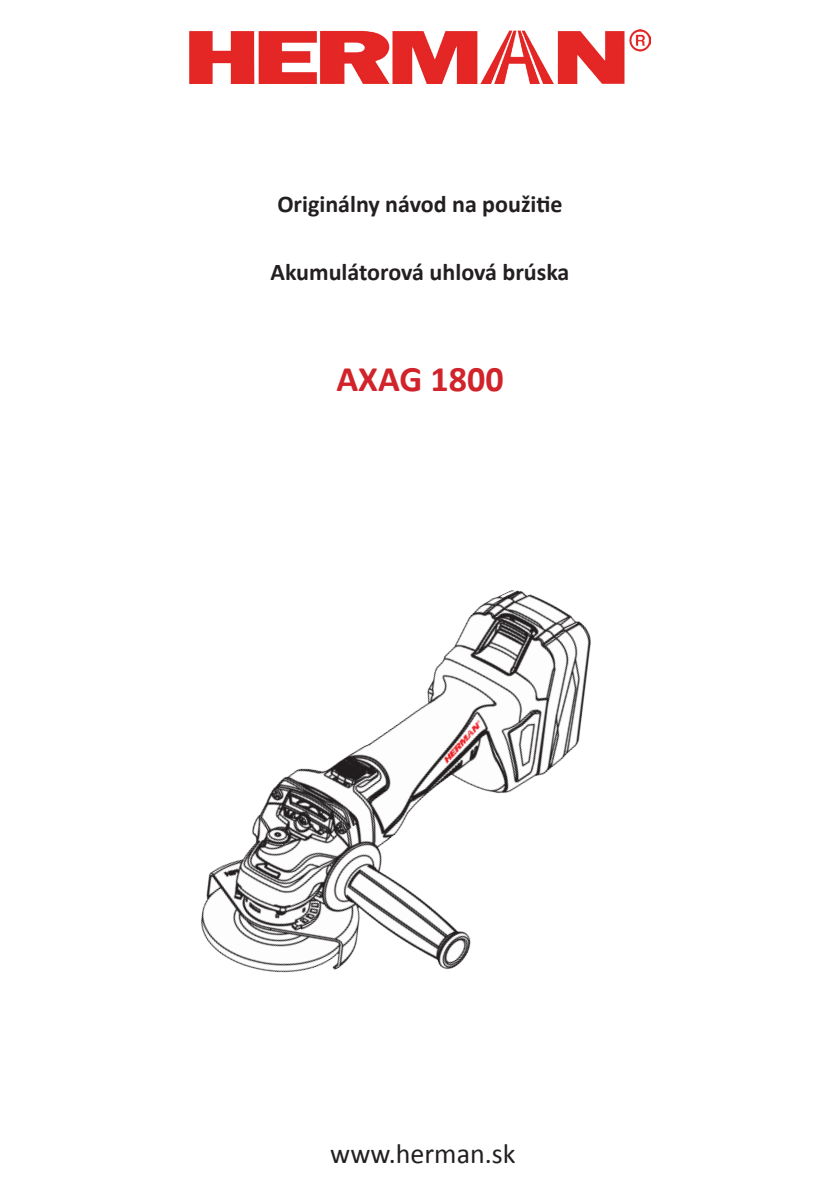
<style>
.page{position:relative;width:840px;height:1191px;background:#fff}
.page>*{position:absolute;margin:0;border:0;box-sizing:border-box;transform-origin:0 0}
.t1{font:700 36px "Calibri";color:#d1232a}
.t2{font:28px "Calibri";color:#231f20}
.t3{font:700 24px "Calibri";color:#231f20}
</style>
<div class="page">
<img style="left:201px;top:590px;width:390px;height:383px">
<img style="left:189px;top:30px;width:461px;height:54px">
<p class="t3" style="left:277px;top:189px;width:286px">Originálny návod na použitie</p>
<p class="t3" style="left:270px;top:257px;width:300px">Akumulátorová uhlová brúska</p>
<p class="t1" style="left:336px;top:356px;width:169px">AXAG 1800</p>
<p class="t2" style="left:330px;top:1135px;width:187px">www.herman.sk</p>
</div>
